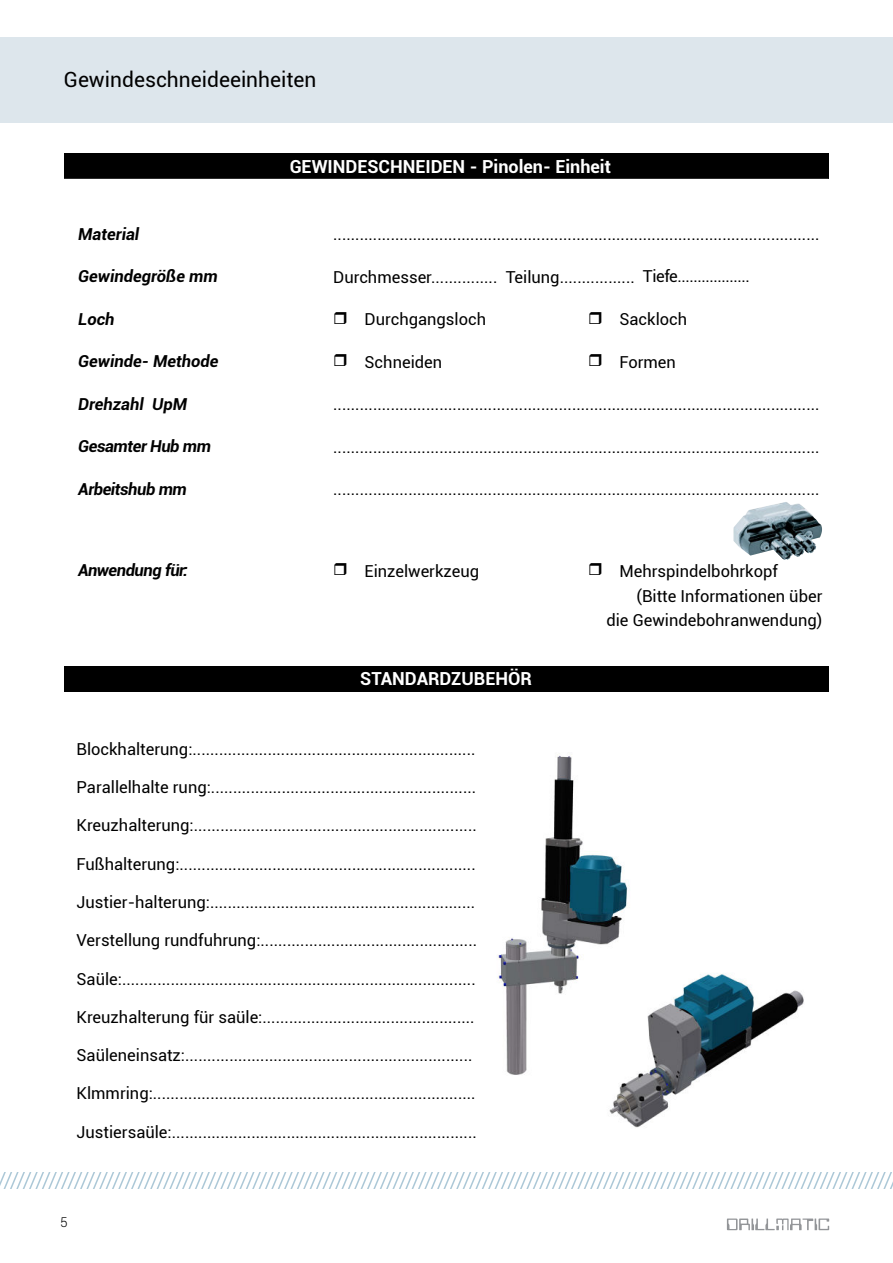
<style>
.page{position:relative;width:893px;height:1263px;background:#fff}
.page>*{position:absolute;margin:0;border:0;box-sizing:border-box;transform-origin:0 0}
.t1{font:21px "Roboto";color:#000}
.t2{font:700 18px "Roboto";color:#fff}
.t3{font:16.5px "Roboto";color:#000}
.t4{font:italic 700 16.5px "Roboto";color:#000}
.t5{font:italic 700 16.5px "Roboto";letter-spacing:-.025em;color:#000}
.t6{font:300 13.5px "Roboto";color:#000}
</style>
<div class="page">
<svg style="left:727px;top:1218px;width:102px;height:12px"></svg>
<div style="left:0;top:37px;width:893px;height:85px;background:#dde6ec"></div>
<div style="left:64px;top:153px;width:764px;height:26px;background:#000"></div>
<div style="left:64px;top:666px;width:764px;height:25px;background:#000"></div>
<img style="left:733px;top:502px;width:89px;height:58px">
<img style="left:497px;top:754px;width:132px;height:321px">
<img style="left:602px;top:961px;width:202px;height:167px">
<svg style="left:0;top:1172px;width:893px;height:16px"></svg>
<p class="t1" style="left:64px;top:70px;width:254px">Gewindeschneideeinheiten</p>
<p class="t2" style="left:290px;top:156px;width:323px">GEWINDESCHNEIDEN - Pinolen- Einheit</p>
<p class="t4" style="left:78px;top:227px;width:63px">Material</p>
<p class="t3" style="left:333px;top:227px;width:488px">..............................................................................................................</p>
<p class="t4" style="left:78px;top:269px;width:141px">Gewindegröße mm</p>
<p class="t3" style="left:333px;top:270px;width:418px">Durchmesser............... Teilung................. Tiefe..................</p>
<p class="t4" style="left:78px;top:312px;width:38px">Loch</p>
<p class="t3" style="left:365px;top:312px;width:123px">Durchgangsloch</p>
<p class="t3" style="left:619px;top:312px;width:69px">Sackloch</p>
<p class="t4" style="left:78px;top:354px;width:141px">Gewinde- Methode</p>
<p class="t3" style="left:365px;top:354px;width:79px">Schneiden</p>
<p class="t3" style="left:619px;top:354px;width:58px">Formen</p>
<p class="t4" style="left:78px;top:397px;width:110px">Drehzahl UpM</p>
<p class="t3" style="left:333px;top:397px;width:488px">..............................................................................................................</p>
<p class="t5" style="left:78px;top:439px;width:134px">Gesamter Hub mm</p>
<p class="t3" style="left:333px;top:440px;width:488px">..............................................................................................................</p>
<p class="t5" style="left:78px;top:482px;width:110px">Arbeitshub mm</p>
<p class="t3" style="left:333px;top:482px;width:488px">..............................................................................................................</p>
<p class="t5" style="left:78px;top:563px;width:111px">Anwendung für:</p>
<p class="t3" style="left:365px;top:563px;width:116px">Einzelwerkzeug</p>
<p class="t3" style="left:619px;top:563px;width:160px">Mehrspindelbohrkopf</p>
<p class="t3" style="left:637px;top:588px;width:187px">(Bitte Informationen über</p>
<p class="t3" style="left:606px;top:613px;width:217px">die Gewindebohranwendung)</p>
<p class="t2" style="left:360px;top:668px;width:173px">STANDARDZUBEHÖR</p>
<p class="t3" style="left:77px;top:742px;width:400px">Blockhalterung:................................................................</p>
<p class="t3" style="left:77px;top:780px;width:401px">Parallelhalte rung:............................................................</p>
<p class="t3" style="left:77px;top:818px;width:402px">Kreuzhalterung:................................................................</p>
<p class="t3" style="left:77px;top:856px;width:401px">Fußhalterung:...................................................................</p>
<p class="t3" style="left:77px;top:895px;width:400px">Justier-halterung:............................................................</p>
<p class="t3" style="left:77px;top:933px;width:402px">Verstellung rundfuhrung:.................................................</p>
<p class="t3" style="left:77px;top:971px;width:401px">Saüle:................................................................................</p>
<p class="t3" style="left:77px;top:1010px;width:400px">Kreuzhalterung für saüle:................................................</p>
<p class="t3" style="left:77px;top:1048px;width:397px">Saüleneinsatz:.................................................................</p>
<p class="t3" style="left:77px;top:1086px;width:401px">Klmmring:.........................................................................</p>
<p class="t3" style="left:77px;top:1124px;width:402px">Justiersaüle:.....................................................................</p>
<p class="t6" style="left:60px;top:1215px;width:9px">5</p>
</div>
